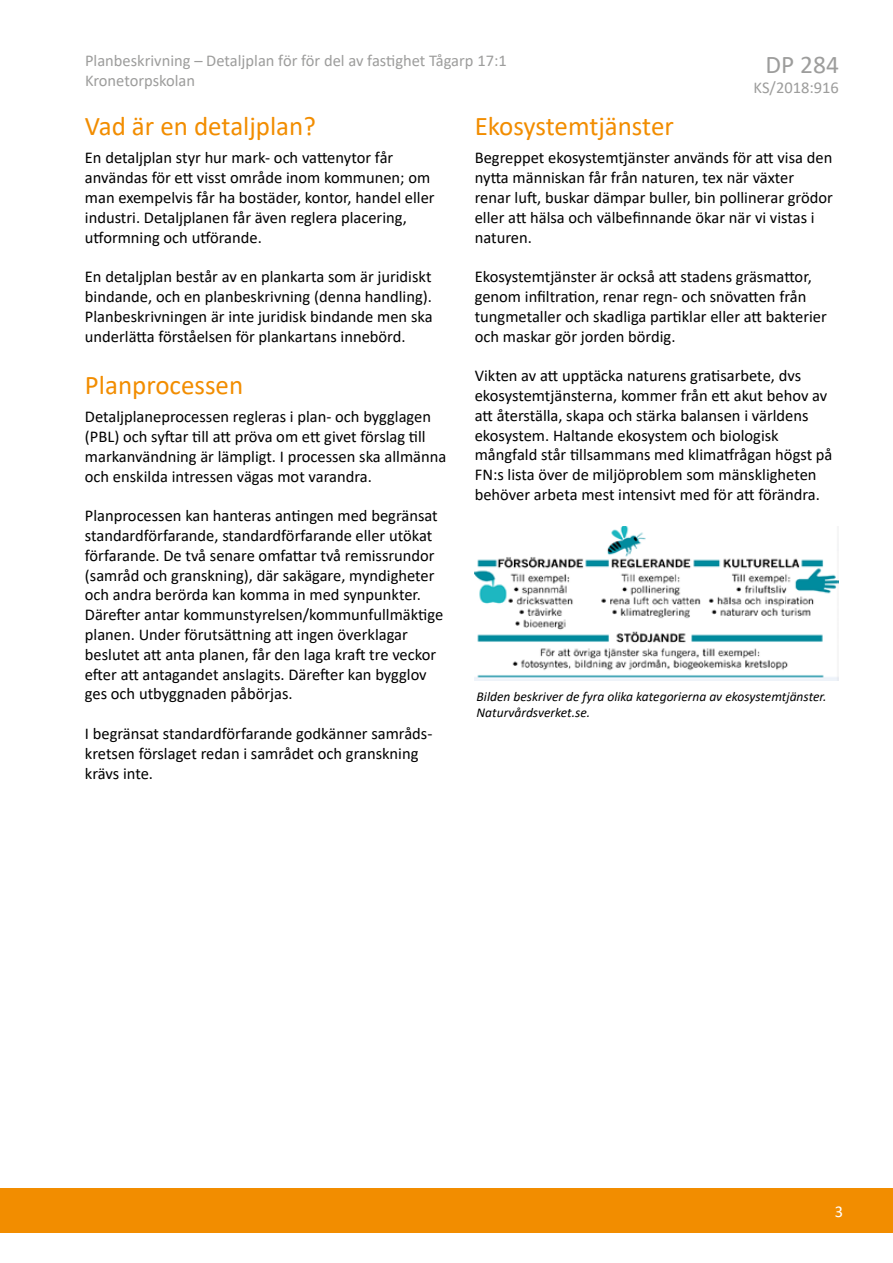
<style>
.page{position:relative;width:893px;height:1263px;background:#fff}
.page>*{position:absolute;margin:0;border:0;box-sizing:border-box;transform-origin:0 0}
.t1{font:27px "Calibri";color:#f28d00}
.t2{font:25.5px "Calibri";color:#9d9d9c}
.t3{font:16.5px/19.8px "Calibri";color:#000}
.t4{font:16.5px/19.8px "Calibri";color:#9d9d9c}
.t5{font:16.5px "Calibri";color:#fff}
.t6{font:italic 13.5px/16.2px "Calibri";color:#000}
</style>
<div class="page">
<div style="left:0;top:1188px;width:893px;height:45px;background:#f28d00"></div>
<img style="left:475px;top:527px;width:364px;height:153px">
<p class="t4" style="left:85px;top:51px;width:423px">Planbeskrivning – Detaljplan för för del av fastighet Tågarp 17:1<br>Kronetorpskolan</p>
<h2 class="t2" style="left:766px;top:47px;width:75px">DP 284</h2>
<p class="t4" style="left:754px;top:77px;width:87px">KS/2018:916</p>
<h1 class="t1" style="left:85px;top:107px;width:232px">Vad är en detaljplan?</h1>
<p class="t3" style="left:85px;top:148px;width:351px">En detaljplan styr hur mark- och vattenytor får användas för ett visst område inom kommunen; om man exempelvis får ha bostäder, kontor, handel eller industri. Detaljplanen får även reglera placering, utformning och utförande.</p>
<p class="t3" style="left:85px;top:266px;width:349px;text-align:justify">En detaljplan består av en plankarta som är juridiskt bindande, och en planbeskrivning (denna handling).<br>Planbeskrivningen är inte juridisk bindande men ska underlätta förståelsen för plankartans innebörd.</p>
<h1 class="t1" style="left:85px;top:366px;width:160px">Planprocessen</h1>
<p class="t3" style="left:85px;top:406px;width:363px">Detaljplaneprocessen regleras i plan- och bygglagen (PBL) och syftar till att pröva om ett givet förslag till markanvändning är lämpligt. I processen ska allmänna och enskilda intressen vägas mot varandra.</p>
<p class="t3" style="left:85px;top:505px;width:360px">Planprocessen kan hanteras antingen med begränsat standardförfarande, standardförfarande eller utökat förfarande. De två senare omfattar två remissrundor (samråd och granskning), där sakägare, myndigheter och andra berörda kan komma in med synpunkter.<br>Därefter antar kommunstyrelsen/kommunfullmäktige planen. Under förutsättning att ingen överklagar beslutet att anta planen, får den laga kraft tre veckor efter att antagandet anslagits. Därefter kan bygglov ges och utbyggnaden påbörjas.</p>
<p class="t3" style="left:85px;top:723px;width:349px">I begränsat standardförfarande godkänner samråds&shy;kretsen förslaget redan i samrådet och granskning krävs inte.</p>
<h1 class="t1" style="left:475px;top:107px;width:201px">Ekosystemtjänster</h1>
<p class="t3" style="left:475px;top:148px;width:360px">Begreppet ekosystemtjänster används för att visa den nytta människan får från naturen, tex när växter renar luft, buskar dämpar buller, bin pollinerar grödor eller att hälsa och välbefinnande ökar när vi vistas i naturen.</p>
<p class="t3" style="left:475px;top:266px;width:354px">Ekosystemtjänster är också att stadens gräsmattor, genom infiltration, renar regn- och snövatten från tungmetaller och skadliga partiklar eller att bakterier och maskar gör jorden bördig.</p>
<p class="t3" style="left:475px;top:365px;width:359px">Vikten av att upptäcka naturens gratisarbete, dvs ekosystemtjänsterna, kommer från ett akut behov av att återställa, skapa och stärka balansen i världens ekosystem. Haltande ekosystem och biologisk mångfald står tillsammans med klimatfrågan högst på FN:s lista över de miljöproblem som mänskligheten behöver arbeta mest intensivt med för att förändra.</p>
<p class="t6" style="left:477px;top:688px;width:351px">Bilden beskriver de fyra olika kategorierna av ekosystemtjänster.<br>Naturvårdsverket.se.</p>
<p class="t5" style="left:835px;top:1200px;width:10px">3</p>
</div>
